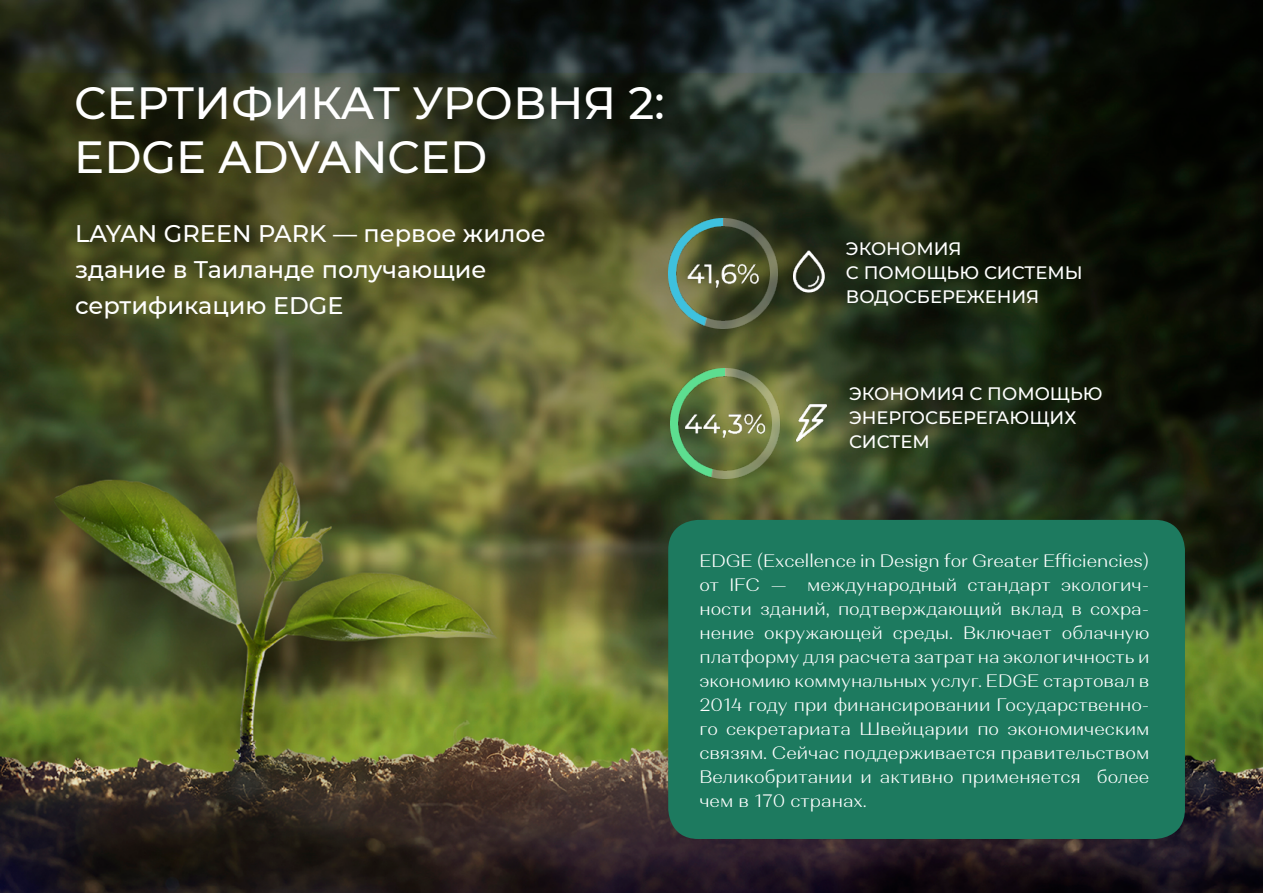
<style>
.page{position:relative;width:1263px;height:893px;background:#fff}
.page>*{position:absolute;margin:0;border:0;box-sizing:border-box;transform-origin:0 0}
.t1{font:500 45px/54px "Montserrat";color:#fff}
.t2{font:500 24px/36px "Montserrat";color:#fff}
.t3{font:300 18px/24px "Alethia Next";color:#fff;text-align:justify}
.t4{font:500 18px/24px "Montserrat";color:#fff}
</style>
<div class="page">
<img style="left:0;top:0;width:1263px;height:893px">
<div style="left:668px;top:520px;width:517px;height:319px;background:#1d7a5f;border-radius:30px"></div>
<img style="left:668px;top:218px;width:157px;height:110px">
<img style="left:670px;top:369px;width:158px;height:109px">
<h1 class="t1" style="left:74px;top:74px;width:592px">СЕРТИФИКАТ УРОВНЯ 2:<br>EDGE ADVANCED</h1>
<h2 class="t2" style="left:75px;top:214px;width:472px">LAYAN GREEN PARK — первое жилое здание в Таиланде получающие сертификацию EDGE</h2>
<p class="t4" style="left:846px;top:236px;width:238px">ЭКОНОМИЯ<br>С ПОМОЩЬЮ СИСТЕМЫ<br>ВОДОСБЕРЕЖЕНИЯ</p>
<p class="t4" style="left:849px;top:381px;width:255px">ЭКОНОМИЯ С ПОМОЩЬЮ<br>ЭНЕРГОСБЕРЕГАЮЩИХ<br>СИСТЕМ</p>
<p class="t3" style="left:699px;top:548px;width:452px">EDGE (Excellence in Design for Greater Efficiencies) от IFC — международный стандарт экологич&shy;ности зданий, подтверждающий вклад в сохра&shy;нение окружающей среды. Включает облачную платформу для расчета затрат на экологичность и экономию коммунальных услуг. EDGE стартовал в 2014 году при финансировании Государственно&shy;го секретариата Швейцарии по экономическим связям. Сейчас поддерживается правительством Великобритании и активно применяется более чем в 170 странах.</p>
</div>
